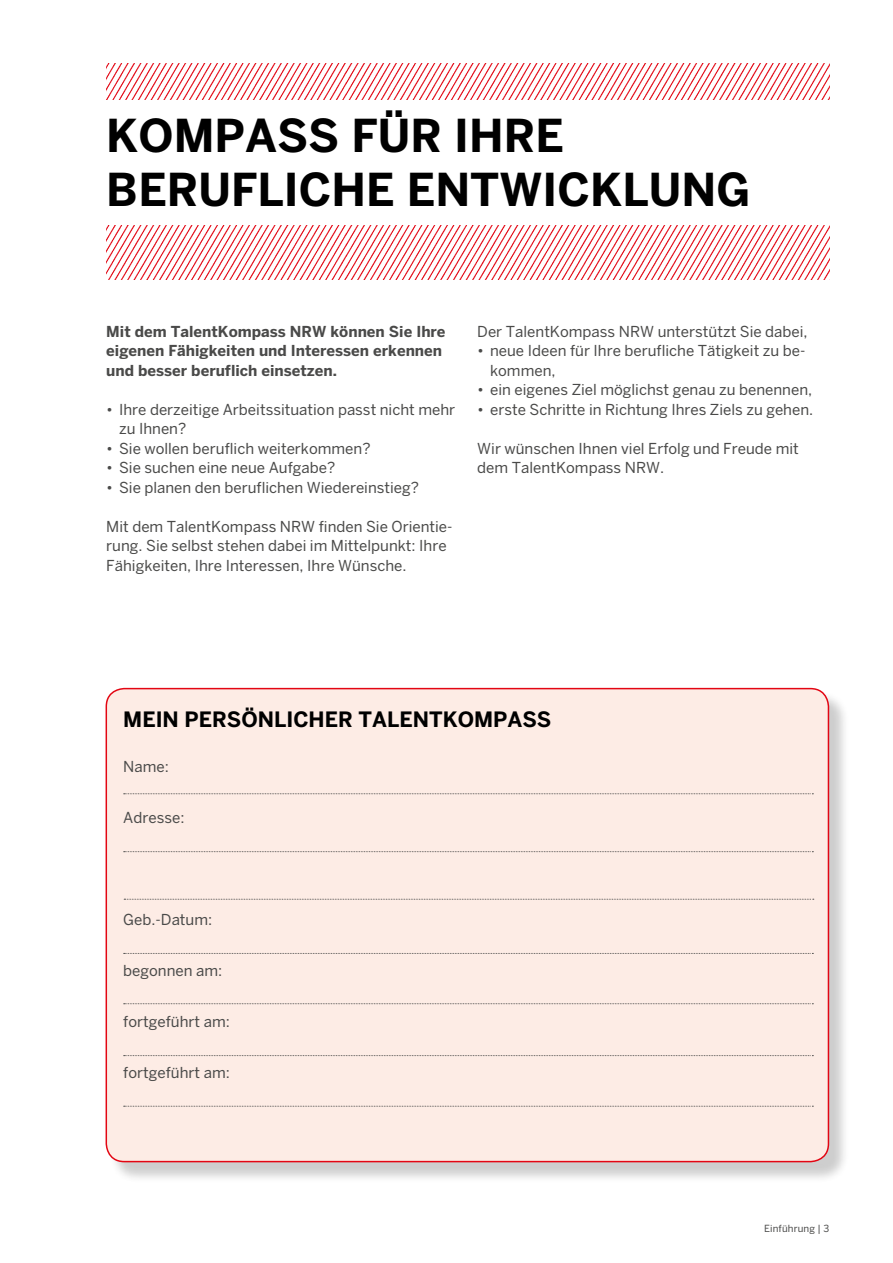
<style>
.page{position:relative;width:893px;height:1263px;background:#fff}
.page>*{position:absolute;margin:0;border:0;box-sizing:border-box;transform-origin:0 0}
.t1{font:700 45px/54px "Benton Sans";color:#000}
.t2{font:700 21px "Benton Sans";color:#000}
.t3{font:15px/19.5px "Benton Sans";color:#4a4a49}
.t4{font:700 15px/19.5px "Benton Sans";color:#4a4a49}
.t5{font:9.75px "Benton Sans";letter-spacing:.01em;color:#4a4a49}
</style>
<div class="page">
<img style="left:106px;top:64px;width:723px;height:36px">
<img style="left:106px;top:226px;width:723px;height:54px">
<div style="left:109px;top:691px;width:741px;height:492px;background:#000;opacity:.2"></div>
<div style="left:106px;top:689px;width:722px;height:472px;background:#fdece5;border-radius:18px"></div>
<div style="left:106px;top:688px;width:723px;height:474px;border:2px solid #e30613;border-radius:18px"></div>
<svg style="left:124px;top:793px;width:689px;height:1px"></svg>
<svg style="left:124px;top:851px;width:689px;height:1px"></svg>
<svg style="left:124px;top:899px;width:690px;height:1px"></svg>
<svg style="left:124px;top:953px;width:689px;height:1px"></svg>
<svg style="left:124px;top:1003px;width:689px;height:1px"></svg>
<svg style="left:124px;top:1055px;width:689px;height:1px"></svg>
<svg style="left:124px;top:1106px;width:689px;height:1px"></svg>
<h1 class="t1" style="left:106px;top:108px;width:646px">Kompass für I hre berufliche Entwicklung</h1>
<p class="t4" style="left:106px;top:321px;width:341px">Mit dem TalentKompass NRW können Sie I hre eigenen Fähigkeiten und I nteressen erkennen und besser beruflich einsetzen.</p>
<p class="t3" style="left:119px;top:399px;width:338px;text-indent:-13px">• Ihre derzeitige Arbeitssituation passt nicht mehr zu Ihnen?</p>
<p class="t3" style="left:106px;top:438px;width:266px">• Sie wollen beruflich weiterkommen?</p>
<p class="t3" style="left:106px;top:458px;width:231px">• Sie suchen eine neue Aufgabe?</p>
<p class="t3" style="left:106px;top:477px;width:314px">• Sie planen den beruflichen Wiedereinstieg?</p>
<p class="t3" style="left:106px;top:516px;width:348px">Mit dem TalentKompass NRW finden Sie Orientie&shy;rung. Sie selbst stehen dabei im Mittelpunkt: Ihre<br>Fähigkeiten, Ihre Interessen, Ihre Wünsche.</p>
<p class="t3" style="left:477px;top:321px;width:332px">Der TalentKompass NRW unterstützt Sie dabei,</p>
<p class="t3" style="left:490px;top:341px;width:317px;text-indent:-13px">• neue Ideen für Ihre berufliche Tätigkeit zu be&shy;kommen,</p>
<p class="t3" style="left:477px;top:380px;width:336px">• ein eigenes Ziel möglichst genau zu benennen,</p>
<p class="t3" style="left:477px;top:399px;width:337px">• erste Schritte in Richtung Ihres Ziels zu gehen.</p>
<p class="t3" style="left:477px;top:438px;width:323px">Wir wünschen Ihnen viel Erfolg und Freude mit dem TalentKompass NRW.</p>
<h2 class="t2" style="left:123px;top:707px;width:430px">Mein persönlicher TalentKompass</h2>
<p class="t3" style="left:123px;top:756px;width:47px">Name:</p>
<p class="t3" style="left:123px;top:807px;width:63px">Adresse:</p>
<p class="t3" style="left:123px;top:909px;width:91px">Geb.-Datum:</p>
<p class="t3" style="left:123px;top:960px;width:101px">begonnen am:</p>
<p class="t3" style="left:123px;top:1011px;width:108px">fortgeführt am:</p>
<p class="t3" style="left:123px;top:1062px;width:108px">fortgeführt am:</p>
<p class="t5" style="left:764px;top:1222px;width:67px">Einführung | 3</p>
</div>
